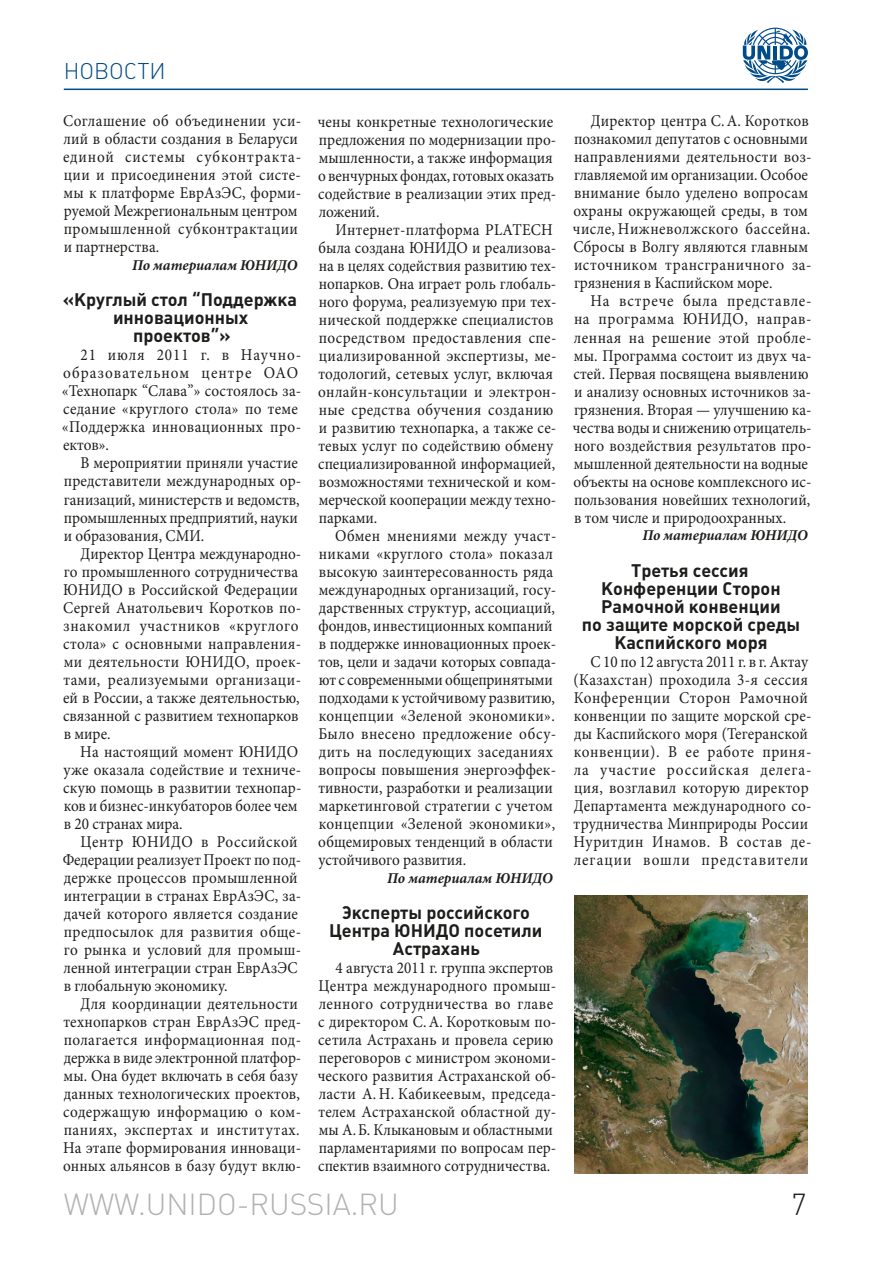
<style>
.page{position:relative;width:893px;height:1263px;background:#fff}
.page>*{position:absolute;margin:0;border:0;box-sizing:border-box;transform-origin:0 0}
.t1{font:30px "Plumb Light C";color:#b3b2b2}
.t2{font:30px "Plumb Light C";color:#1d1d1b}
.t3{font:22.5px "Plumb Light C";color:#004b89}
.t4{font:18px/18px "Plumb Bold C";color:#1d1d1b;text-align:center}
.t5{font:16.5px/18px "Minion Pro";letter-spacing:.005em;color:#1d1d1b;scale:.92 1}
.t6{font:16.5px/18px "Minion Pro";letter-spacing:.03em;color:#1d1d1b;scale:.92 1}
.t7{font:16.5px/18px "Minion Pro";letter-spacing:.065em;color:#1d1d1b;scale:.92 1}
.t8{font:italic 700 15px "Minion Pro";color:#1d1d1b}
</style>
<div class="page">
<hr style="left:64px;top:89px;width:744px;height:1px;background:#004b89">
<img style="left:575px;top:896px;width:232px;height:278px">
<svg style="left:743px;top:28px;width:65px;height:55px"></svg>
<h2 class="t3" style="left:64px;top:58px;width:15px">НОВОСТИ</h2>
<p class="t6" style="left:63px;top:112px;width:260px">Соглашение об объединении уси&shy;лий в области создания в Беларуси единой системы субконтракта&shy;ции и присоединения этой систе&shy;мы к платформе ЕврАзЭС, форми&shy;руемой Межрегиональным центром промышленной субконтрактации и партнерства.</p>
<p class="t8" style="left:132px;top:255px;width:167px">По материалам ЮНИДО</p>
<p class="t4" style="left:63px;top:291px;width:236px">«Круглый стол “П оддержка инновационных проектов”»</p>
<p class="t7" style="left:62px;top:346px;width:262px;text-indent:18px">21 июля 2011 г. в Научно&shy;образовательном центре ОАО «Технопарк “Слава”» состоялось за&shy;седание «круглого стола» по теме «Поддержка инновационных про&shy;ектов».</p>
<p class="t5" style="left:64px;top:454px;width:260px;text-indent:17px">В мероприятии приняли участие представители международных ор&shy;ганизаций, министерств и ведомств, промышленных предприятий, науки и образования, СМИ.</p>
<p class="t5" style="left:63px;top:544px;width:260px;text-indent:17px">Директор Центра международно&shy;го промышленного сотрудничества<br>ЮНИДО</p>
<p class="t5" style="left:63px;top:580px;width:260px;text-indent:65px">в Российской Федерации<br>Сергей Анатольевич Коротков по&shy;знакомил участников «круглого стола» с основными направления&shy;ми деятельности ЮНИДО</p>
<p class="t5" style="left:246px;top:652px;width:62px">, проек-</p>
<p class="t5" style="left:63px;top:670px;width:260px">тами, реализуемыми организаци-</p>
<p class="t5" style="left:63px;top:688px;width:259px">ей в России, а также деятельностью,</p>
<p class="t5" style="left:63px;top:706px;width:257px">связанной с развитием технопарков</p>
<p class="t5" style="left:64px;top:724px;width:52px">в мире.</p>
<p class="t5" style="left:80px;top:742px;width:186px">На настоящий момент ЮНИДО</p>
<p class="t5" style="left:64px;top:760px;width:260px">уже оказала содействие и техниче-</p>
<p class="t5" style="left:63px;top:778px;width:260px">скую помощь в развитии технопар-</p>
<p class="t5" style="left:64px;top:796px;width:256px">ков и бизнес-инкубаторов более чем</p>
<p class="t5" style="left:64px;top:814px;width:131px">в 20 странах мира.</p>
<p class="t5" style="left:80px;top:832px;width:70px">Центр ЮНИДО</p>
<p class="t5" style="left:63px;top:832px;width:261px;text-indent:139px">в Российской<br>Федерации реализует Проект по под&shy;держке процессов промышленной интеграции в странах ЕврАзЭС, за&shy;дачей которого является создание предпосылок для развития обще&shy;го рынка и условий для промыш&shy;ленной интеграции стран ЕврАзЭС в глобальную экономику.</p>
<p class="t5" style="left:63px;top:994px;width:260px;text-indent:17px">Для координации деятельности технопарков стран ЕврАзЭС пред&shy;полагается информационная под&shy;держка в виде электронной платфор&shy;мы. Она будет включать в себя базу данных технологических проектов, содержащую информацию о ком&shy;паниях, экспертах и институтах.<br>На этапе формирования инноваци&shy;онных альянсов в базу будут вклю-</p>
<p class="t5" style="left:318px;top:112px;width:257px">чены конкретные технологические</p>
<p class="t5" style="left:319px;top:130px;width:260px">предложения по модернизации про-</p>
<p class="t5" style="left:319px;top:148px;width:256px">мышленности, а также информация</p>
<p class="t5" style="left:318px;top:166px;width:258px">о венчурных фондах, готовых оказать</p>
<p class="t5" style="left:318px;top:184px;width:260px">содействие в реализации этих пред-</p>
<p class="t5" style="left:319px;top:202px;width:68px">ложений.</p>
<p class="t5" style="left:336px;top:220px;width:174px">Интернет-платформа PLATE</p>
<p class="t5" style="left:531px;top:220px;width:25px">CH</p>
<p class="t5" style="left:319px;top:238px;width:112px">была создана ЮНИДО</p>
<p class="t5" style="left:318px;top:238px;width:260px;text-indent:154px">и реализова&shy;на в целях содействия развитию тех&shy;нопарков. Она играет роль глобаль&shy;ного форума, реализуемую при тех&shy;нической поддержке специалистов посредством предоставления спе&shy;циализированной экспертизы, ме&shy;тодологий, сетевых услуг, включая онлайн-консультации и электрон&shy;ные средства обучения созданию и развитию технопарка, а также се&shy;тевых услуг по содействию обмену специализированной информацией, возможностями технической и ком&shy;мерческой кооперации между техно&shy;парками.</p>
<p class="t5" style="left:318px;top:526px;width:260px;text-indent:17px">Обмен мнениями между участ&shy;никами «круглого стола» показал высокую заинтересованность ряда международных организаций, госу&shy;дарственных структур, ассоциаций, фондов, инвестиционных компаний в поддержке инновационных проек&shy;тов, цели и задачи которых совпада&shy;ют с современными общепринятыми подходами к устойчивому развитию, концепции «Зеленой экономики».<br>Было внесено предложение обсу&shy;дить на последующих заседаниях вопросы повышения энергоэффек&shy;тивности, разработки и реализации маркетинговой стратегии с учетом концепции «Зеленой экономики», общемировых тенденций в области устойчивого развития.</p>
<p class="t8" style="left:387px;top:867px;width:167px">По материалам ЮНИДО</p>
<p class="t4" style="left:329px;top:903px;width:202px;text-align:left;text-indent:13px">Эксперты российского<br>Центра ЮНИДО</p>
<p class="t4" style="left:393px;top:921px;width:151px;text-align:left;text-indent:71px">посетили<br>Астрахань</p>
<p class="t5" style="left:318px;top:958px;width:261px;text-indent:18px">4 августа 2011 г. группа экспертов Центра международного промыш&shy;ленного сотрудничества во главе с директором С. А. Коротковым по&shy;сетила Астрахань и провела серию переговоров с министром экономи&shy;ческого развития Астраханской об&shy;ласти А. Н . Кабикеевым, председа&shy;телем Астраханской областной ду&shy;мы А. Б . Клыкановым и областными парламентариями по вопросам пер&shy;спектив взаимного сотрудничества.</p>
<p class="t5" style="left:573px;top:112px;width:261px;text-indent:18px">Директор центра С. А. Коротков познакомил депутатов с основными направлениями деятельности воз&shy;главляемой им организации. Особое внимание было уделено вопросам охраны окружающей среды, в том числе, Нижневолжского бассейна.<br>Сбросы в Волгу являются главным источником трансграничного за&shy;грязнения в Каспийском море.</p>
<p class="t5" style="left:574px;top:292px;width:260px;text-indent:17px">На встрече была представле&shy;на программа ЮНИДО</p>
<p class="t5" style="left:573px;top:310px;width:261px;text-indent:172px">, направ&shy;ленная на решение этой пробле&shy;мы. Программа состоит из двух ча&shy;стей. Первая посвящена выявлению и анализу основных источников за&shy;грязнения. Вторая — улучшению ка&shy;чества воды и снижению отрицатель&shy;ного воздействия результатов про&shy;мышленной деятельности на водные объекты на основе комплексного ис&shy;пользования новейших технологий, в том числе и природоохранных.</p>
<p class="t8" style="left:642px;top:525px;width:167px">По материалам ЮНИДО</p>
<p class="t4" style="left:582px;top:561px;width:220px">Третья сессия<br>Конференции Сторон<br>Рамочной конвенции<br>по защите морской среды<br>Каспийского моря</p>
<p class="t5" style="left:574px;top:652px;width:260px;text-indent:17px">С 10 по 12 августа 2011 г. в г. Актау (Казахстан) проходила 3‑я сессия<br>Конференции Сторон Рамочной конвенции по защите морской сре&shy;ды Каспийского моря (Тегеранской конвенции). В ее работе приня&shy;ла участие российская делега&shy;ция, возглавил которую директор<br>Департамента международного со&shy;трудничества Минприроды России<br>Нуритдин Инамов. В состав де&shy;легации вошли представители</p>
<h1 class="t1" style="left:64px;top:1187px;width:26px">WWW</h1>
<h1 class="t1" style="left:138px;top:1187px;width:239px">.UNIDO-RUSSIA.RU</h1>
<h1 class="t2" style="left:791px;top:1187px;width:17px">7</h1>
</div>
